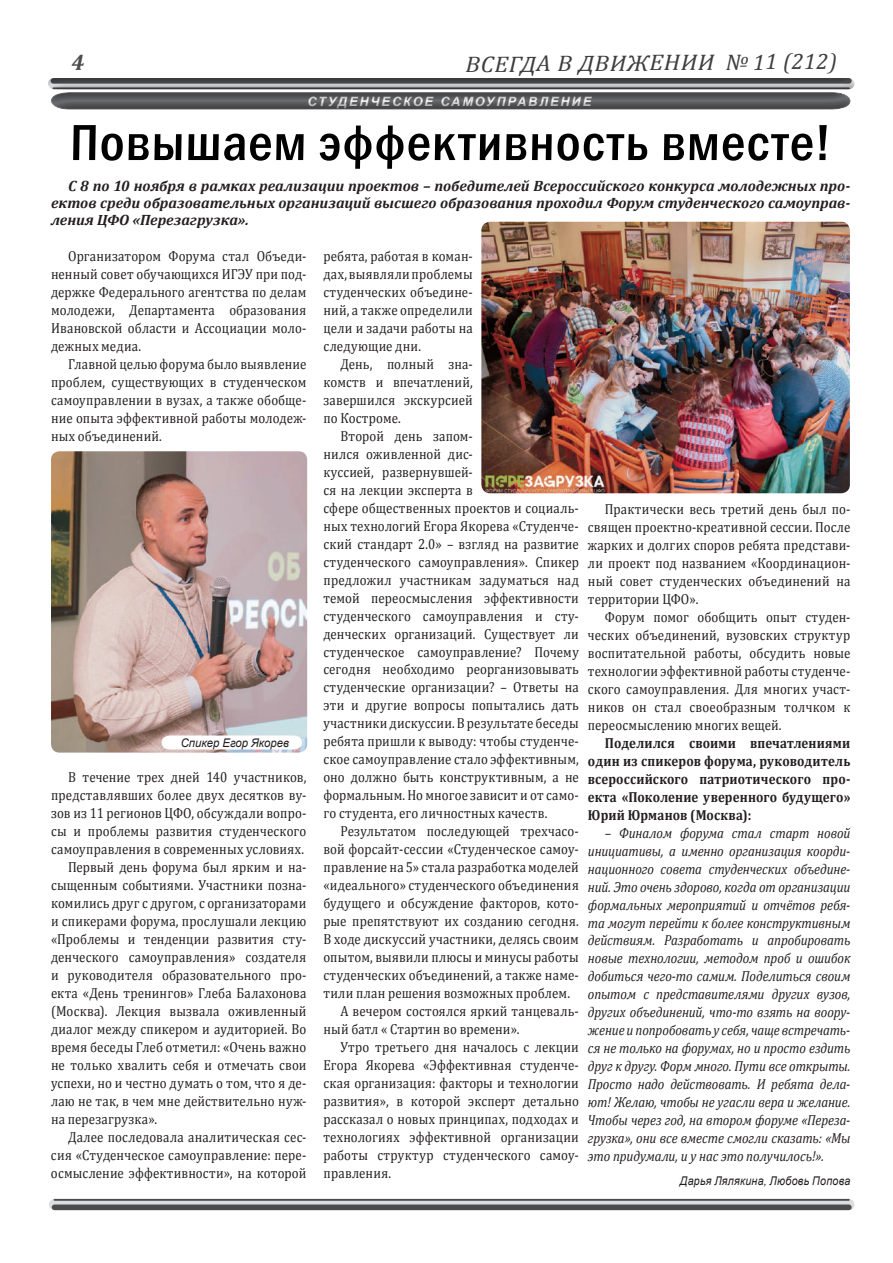
<style>
.page{position:relative;width:893px;height:1263px;background:#fff}
.page>*{position:absolute;margin:0;border:0;box-sizing:border-box;transform-origin:0 0}
.t1{font:500 condensed 52.5px "Franklin Gothic";letter-spacing:.03em;color:#000;scale:1.04 1}
.t2{font:italic 22.5px "Cambria";color:#3e3e3f;scale:1.09 1}
.t3{font:italic 700 15px/17px "Cambria";color:#231f20;text-align:justify}
.t4{font:14.55px/18px "Cambria";letter-spacing:.01em;color:#231f20;text-align:justify;scale:.89 1}
.t5{font:italic 14.55px/18px "Cambria";letter-spacing:-.01em;color:#231f20;text-align:justify;scale:.89 1}
.t6{font:700 14.55px/18px "Cambria";letter-spacing:.01em;color:#231f20;text-align:justify;scale:.89 1}
.t7{font:italic 700 12.9px "Arial";letter-spacing:.15em;color:#fff}
.t8{font:italic 12px "Arial";letter-spacing:.025em;color:#231f20;scale:.89 1}
.t9{font:italic 11.85px "Arial";letter-spacing:-.005em;color:#231f20;scale:.96 1}
</style>
<div class="page">
<div style="left:54px;top:1199px;width:795px;height:11px;background:#dcdddf"></div>
<hr style="left:54px;top:1199px;width:795px;height:2px;background:#4b4c4d">
<div style="left:54px;top:1204px;width:795px;height:6px;background:#4b4c4d"></div>
<div style="left:50px;top:79px;width:801px;height:33px;background:#231f20;opacity:.5"></div>
<img style="left:51px;top:451px;width:256px;height:302px">
<svg style="left:162px;top:735px;width:140px;height:14px"></svg>
<img style="left:481px;top:222px;width:369px;height:271px">
<h2 class="t2" style="left:465px;top:50px;width:342px;rotate:-1deg">ВСЕГДА В ДВИЖЕНИИ № 11 (212)</h2>
<p class="t7" style="left:308px;top:93px;width:285px">СТУДЕНЧЕСКОЕ САМОУПРАВЛЕНИЕ</p>
<h1 class="t1" style="left:70px;top:108px;width:735px">Повышаем эффективность вместе!</h1>
<p class="t3" style="left:51px;top:177px;width:801px;text-indent:17px">С 8 по 10 ноября в рамках реализации проектов – победителей Всероссийского конкурса молодежных про&shy;ектов среди образовательных организаций высшего образования проходил Форум студенческого самоуправ&shy;ления ЦФО «Перезагрузка».</p>
<p class="t4" style="left:51px;top:247px;width:289px;text-indent:17px">Организатором Форума стал Объеди&shy;ненный совет обучающихся ИГЭУ при под&shy;держке Федерального агентства по делам молодежи, Департамента образования Ивановской области и Ассоциации моло&shy;дежных медиа.</p>
<p class="t4" style="left:51px;top:355px;width:289px;text-indent:17px">Главной целью форума было выявление проблем, существующих в студенческом самоуправлении в вузах, а также обобще&shy;ние опыта эффективной работы молодеж&shy;ных объединений.</p>
<p class="t9" style="left:181px;top:735px;width:114px">Спикер Егор Якорев</p>
<p class="t4" style="left:68px;top:768px;width:269px">В течение трех дней 140 участников,</p>
<p class="t4" style="left:51px;top:786px;width:289px">представлявших более двух десятков ву-</p>
<p class="t4" style="left:51px;top:804px;width:289px">зов из 11 регионов ЦФО, обсуждали вопро-</p>
<p class="t4" style="left:51px;top:822px;width:289px">сы и проблемы развития студенческого</p>
<p class="t4" style="left:51px;top:840px;width:286px">самоуправления в современных условиях.</p>
<p class="t4" style="left:68px;top:858px;width:269px">Первый день форума был ярким и на-</p>
<p class="t4" style="left:51px;top:876px;width:289px">сыщенным событиями. Участники позна-</p>
<p class="t4" style="left:51px;top:894px;width:288px">комились друг с другом, с организаторами</p>
<p class="t4" style="left:51px;top:912px;width:288px">и спикерами форума, прослушали лекцию</p>
<p class="t4" style="left:51px;top:930px;width:289px">«Проблемы и тенденции развития сту-</p>
<p class="t4" style="left:51px;top:948px;width:289px">денческого самоуправления» создателя</p>
<p class="t4" style="left:51px;top:966px;width:289px">и руководителя образовательного про-</p>
<p class="t4" style="left:51px;top:984px;width:288px">екта «День тренингов» Глеба Балахонова</p>
<p class="t4" style="left:51px;top:1002px;width:288px">(Москва). Лекция вызвала оживленный</p>
<p class="t4" style="left:51px;top:1020px;width:289px">диалог между спикером и аудиторией. Во</p>
<p class="t4" style="left:51px;top:1038px;width:288px">время беседы Глеб отметил: «Очень важно</p>
<p class="t4" style="left:51px;top:1056px;width:289px">не только хвалить себя и отмечать свои</p>
<p class="t4" style="left:51px;top:1074px;width:289px">успехи, но и честно думать о том, что я де-</p>
<p class="t4" style="left:51px;top:1092px;width:289px">лаю не так, в чем мне действительно нуж-</p>
<p class="t4" style="left:51px;top:1110px;width:121px">на перезагрузка».</p>
<p class="t4" style="left:68px;top:1128px;width:269px">Далее последовала аналитическая сес-</p>
<p class="t4" style="left:51px;top:1146px;width:289px">сия «Студенческое самоуправление: пере-</p>
<p class="t4" style="left:51px;top:1164px;width:288px">осмысление эффективности», на которой</p>
<p class="t4" style="left:323px;top:247px;width:169px">ребята, работая в коман&shy;дах, выявляли проблемы студенческих объедине&shy;ний, а также определили цели и задачи работы на следующие дни.</p>
<p class="t4" style="left:323px;top:355px;width:169px;text-indent:17px">День, полный зна&shy;комств и впечатлений, завершился экскурсией по Костроме.</p>
<p class="t4" style="left:323px;top:427px;width:289px;text-align:left;text-indent:17px">Второй день запом-<br>нился оживленной дис-<br>куссией, развернувшей-<br>ся на лекции эксперта в<br>сфере общественных проектов и социаль&shy;ных технологий Егора Якорева «Студенче&shy;ский стандарт 2.0» – взгляд на развитие студенческого самоуправления». Спикер предложил участникам задуматься над темой переосмысления эффективности студенческого самоуправления и сту&shy;денческих организаций. Существует ли студенческое самоуправление? Почему сегодня необходимо реорганизовывать студенческие организации? – Ответы на эти и другие вопросы попытались дать участники дискуссии. В результате беседы ребята пришли к выводу: чтобы студенче&shy;ское самоуправление стало эффективным, оно должно быть конструктивным, а не формальным. Но многое зависит и от само&shy;го студента, его личностных качеств.</p>
<p class="t4" style="left:340px;top:822px;width:269px">Результатом последующей трехчасо-</p>
<p class="t4" style="left:323px;top:840px;width:289px">вой форсайт-сессии «Студенческое самоу-</p>
<p class="t4" style="left:323px;top:858px;width:289px">правление на 5» стала разработка моделей</p>
<p class="t4" style="left:323px;top:876px;width:289px">«идеального» студенческого объединения</p>
<p class="t4" style="left:323px;top:894px;width:289px">будущего и обсуждение факторов, кото-</p>
<p class="t4" style="left:323px;top:912px;width:288px">рые препятствуют их созданию сегодня.</p>
<p class="t4" style="left:323px;top:930px;width:289px">В ходе дискуссий участники, делясь своим</p>
<p class="t4" style="left:323px;top:948px;width:289px">опытом, выявили плюсы и минусы работы</p>
<p class="t4" style="left:323px;top:966px;width:289px">студенческих объединений, а также наме-</p>
<p class="t4" style="left:323px;top:984px;width:279px">тили план решения возможных проблем.</p>
<p class="t4" style="left:340px;top:1002px;width:269px">А вечером состоялся яркий танцеваль-</p>
<p class="t4" style="left:323px;top:1020px;width:222px">ный батл « Стартин во времени».</p>
<p class="t4" style="left:340px;top:1038px;width:269px">Утро третьего дня началось с лекции</p>
<p class="t4" style="left:323px;top:1056px;width:289px">Егора Якорева «Эффективная студенче-</p>
<p class="t4" style="left:323px;top:1074px;width:289px">ская организация: факторы и технологии</p>
<p class="t4" style="left:323px;top:1092px;width:289px">развития», в которой эксперт детально</p>
<p class="t4" style="left:323px;top:1110px;width:289px">рассказал о новых принципах, подходах и</p>
<p class="t4" style="left:323px;top:1128px;width:288px">технологиях эффективной организации</p>
<p class="t4" style="left:323px;top:1146px;width:289px">работы структур студенческого самоу-</p>
<p class="t4" style="left:323px;top:1164px;width:78px">правления.</p>
<p class="t4" style="left:588px;top:500px;width:296px;text-indent:17px">Практически весь третий день был по&shy;священ проектно-креативной сессии. После жарких и долгих споров ребята представи&shy;ли проект под названием «Координацион&shy;ный совет студенческих объединений на территории ЦФО».</p>
<p class="t4" style="left:588px;top:608px;width:296px;text-indent:17px">Форум помог обобщить опыт студен&shy;ческих объединений, вузовских структур воспитательной работы, обсудить новые технологии эффективной работы студенче&shy;ского самоуправления. Для многих участ&shy;ников он стал своеобразным толчком к переосмыслению многих вещей.</p>
<p class="t6" style="left:588px;top:733px;width:296px;text-indent:17px">Поделился своими впечатлениями один из спикеров форума, руководитель всероссийского патриотического про&shy;екта «Поколение уверенного будущего» Юрий Юрманов (Москва):</p>
<p class="t5" style="left:588px;top:823px;width:296px;text-indent:17px">– Финалом форума стал старт новой инициативы, а именно организация коорди&shy;национного совета студенческих объедине&shy;ний. Это очень здорово, когда от организации формальных мероприятий и отчётов ребя&shy;та могут перейти к более конструктивным действиям. Разработать и апробировать новые технологии, методом проб и ошибок добиться чего-то самим. Поделиться своим опытом с представителями других вузов, других объединений, что-то взять на воору&shy;жение и попробовать у себя, чаще встречать&shy;ся не только на форумах, но и просто ездить друг к другу. Форм много. Пути все открыты.<br>Просто надо действовать. И ребята дела&shy;ют! Желаю, чтобы не угасли вера и желание.<br>Чтобы через год, на втором форуме «Переза&shy;грузка», они все вместе смогли сказать: «Мы это придумали, и у нас это получилось!».</p>
<p class="t8" style="left:680px;top:1173px;width:193px">Дарья Лялякина, Любовь Попова</p>
</div>
